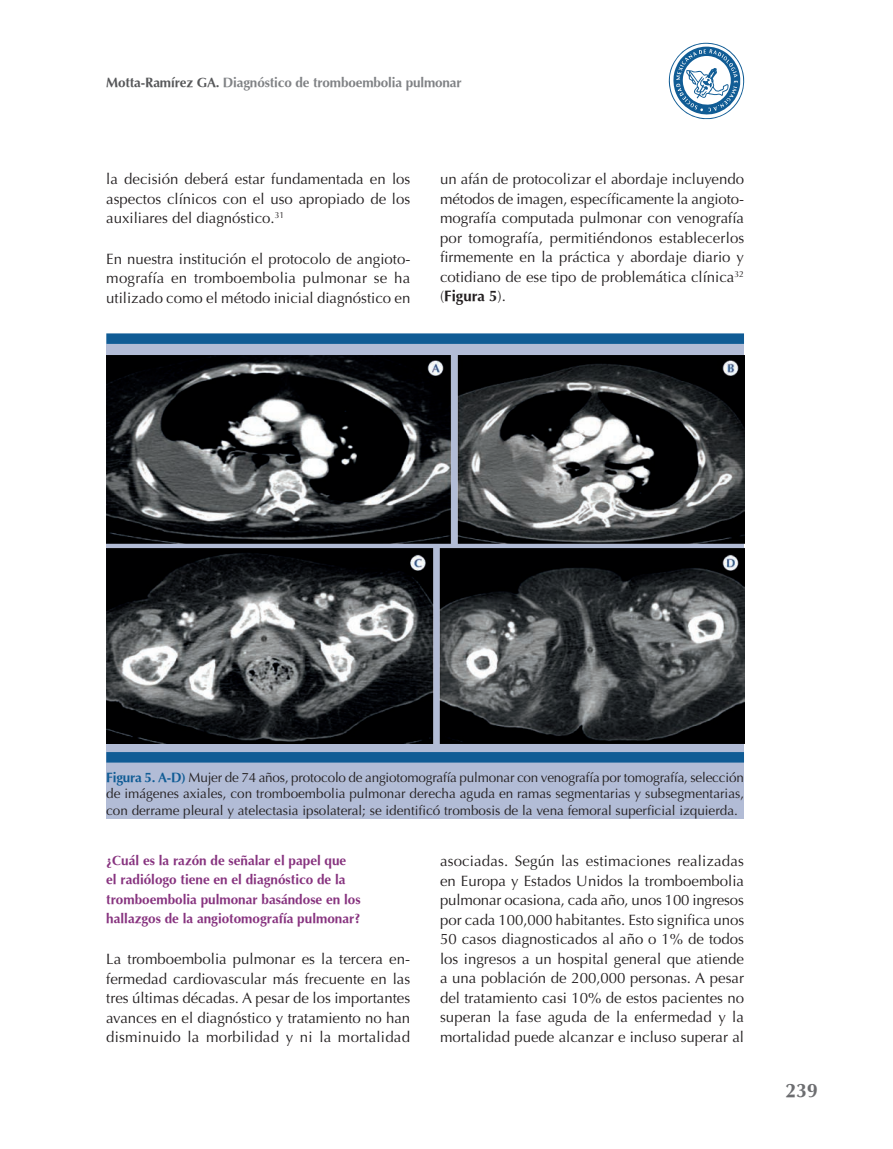
<style>
.page{position:relative;width:893px;height:1149px;background:#fff}
.page>*{position:absolute;margin:0;border:0;box-sizing:border-box;transform-origin:0 0}
.t1{font:700 19.5px "Optima";color:#6c6d70}
.Texto{font:15px/19.5px "Optima";color:#231f20;text-align:justify}
.Pie_de_figura{font:13.5px/16.5px "Optima";color:#231f20;text-align:justify}
.Título_2{font:700 13.5px/19.5px "Optima";color:#87337f}
.t2{font:700 13.5px "Optima";letter-spacing:-.01em;color:#808285}
.s1{color:#57585a}
.s2{font-weight:700}
.s3{font-weight:700;color:#105c95}
</style>
<div class="page">
<svg style="left:669px;top:43px;width:75px;height:76px"></svg>
<div style="left:106px;top:344px;width:638px;height:474px;background:#b2bcd6"></div>
<div style="left:106px;top:751px;width:638px;height:11px;background:#105c95"></div>
<div style="left:106px;top:333px;width:638px;height:11px;background:#105c95"></div>
<img style="left:106px;top:355px;width:638px;height:387px">
<p class="t2" style="left:106px;top:75px;width:357px"><span class="s1">Motta-Ramírez GA.</span> Diagnóstico de tromboembolia pulmonar</p>
<p class="Texto" style="left:106px;top:169px;width:306px">la decisión deberá estar fundamentada en los aspectos clínicos con el uso apropiado de los auxiliares del diagnóstico.<sup>31</sup></p>
<p class="Texto" style="left:106px;top:249px;width:306px">En nuestra institución el protocolo de angioto&shy;mografía en tromboembolia pulmonar se ha utilizado como el método inicial diagnóstico en</p>
<p class="Texto" style="left:440px;top:169px;width:306px">un afán de protocolizar el abordaje incluyendo métodos de imagen, específicamente la angioto&shy;mografía computada pulmonar con venografía por tomografía, permitiéndonos establecerlos firmemente en la práctica y abordaje diario y cotidiano de ese tipo de problemática clínica<sup>32 </sup>(<span class="s2">Figura 5</span>).</p>
<p class="Pie_de_figura" style="left:106px;top:768px;width:639px"><span class="s3">Figura 5. A-D)</span> Mujer de 74 años, protocolo de angiotomografía pulmonar con venografía por tomografía, selección de imágenes axiales, con tromboembolia pulmonar derecha aguda en ramas segmentarias y subsegmentarias, con derrame pleural y atelectasia ipsolateral; se identificó trombosis de la vena femoral superficial izquierda.</p>
<p class="Título_2" style="left:106px;top:850px;width:256px">¿Cuál es la razón de señalar el papel que<br>el radiólogo tiene en el diagnóstico de la tromboembolia pulmonar basándose en los hallazgos de la angiotomografía pulmonar?</p>
<p class="Texto" style="left:106px;top:949px;width:306px">La tromboembolia pulmonar es la tercera en&shy;fermedad cardiovascular más frecuente en las tres últimas décadas. A pesar de los importantes avances en el diagnóstico y tratamiento no han disminuido la morbilidad y ni la mortalidad</p>
<p class="Texto" style="left:440px;top:851px;width:306px">asociadas. Según las estimaciones realizadas en Europa y Estados Unidos la tromboembolia pulmonar ocasiona, cada año, unos 100 ingresos por cada 100,000 habitantes. Esto significa unos 50 casos diagnosticados al año o 1% de todos los ingresos a un hospital general que atiende a una población de 200,000 personas. A pesar del tratamiento casi 10% de estos pacientes no superan la fase aguda de la enfermedad y la mortalidad puede alcanzar e incluso superar al</p>
<h1 class="t1" style="left:785px;top:1079px;width:34px">239</h1>
</div>
